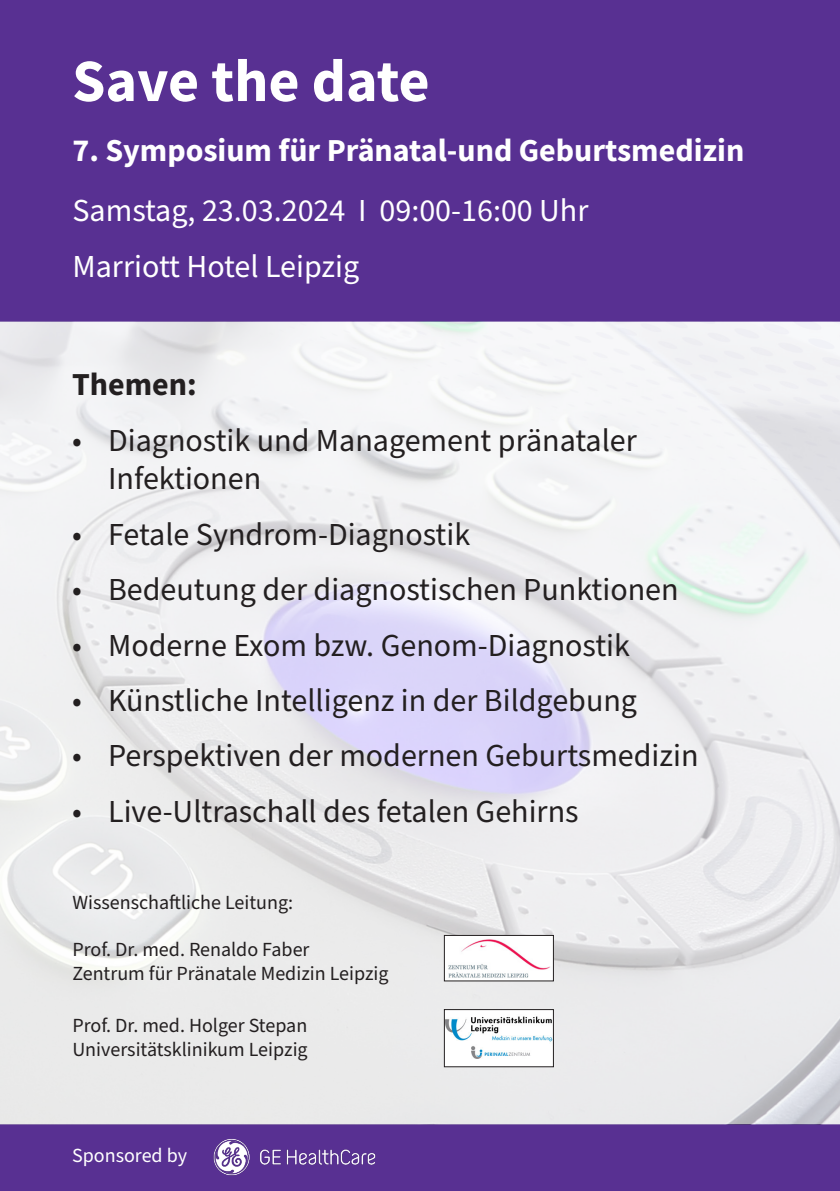
<style>
.page{position:relative;width:840px;height:1191px;background:#fff}
.page>*{position:absolute;margin:0;border:0;box-sizing:border-box;transform-origin:0 0}
.t1{font:700 60px "Source Sans Pro";color:#fff}
.t2{font:32px/38.4px "Source Sans Pro";color:#231f20}
.t3{font:32px "Source Sans Pro";color:#fff}
.t4{font:700 32px "Source Sans Pro";color:#fff}
.t5{font:700 32px "Source Sans Pro";color:#231f20}
.t6{font:20px "Source Sans Pro";color:#231f20}
.t7{font:20px "Source Sans Pro";color:#fff}
</style>
<div class="page">
<div style="left:0;top:0;width:839px;height:321px;background:#583092"></div>
<div style="left:0;top:1124px;width:839px;height:67px;background:#583092"></div>
<img style="left:0;top:321px;width:839px;height:803px">
<img style="left:199px;top:1124px;width:190px;height:52px">
<img style="left:446px;top:1011px;width:105px;height:54px">
<div style="left:444px;top:1009px;width:109px;height:58px;border:1px solid #231f20"></div>
<img style="left:446px;top:937px;width:105px;height:42px">
<div style="left:444px;top:935px;width:109px;height:46px;border:1px solid #231f20"></div>
<p class="t1" style="left:72px;top:40px;width:359px">Save the date</p>
<p class="t4" style="left:72px;top:129px;width:673px">7. Symposium für Pränatal-und Geburtsmedizin</p>
<p class="t3" style="left:72px;top:189px;width:517px">Samstag, 23.03.2024 I 09:00-16:00 Uhr</p>
<p class="t3" style="left:72px;top:245px;width:288px">Marriott Hotel Leipzig</p>
<p class="t5" style="left:72px;top:363px;width:126px">Themen:</p>
<p class="t2" style="left:108px;top:422px;width:530px;text-indent:-36px">• Diagnostik und Management pränataler<br>Infektionen</p>
<p class="t2" style="left:72px;top:516px;width:399px">• Fetale Syndrom-Diagnostik</p>
<p class="t2" style="left:72px;top:571px;width:607px">• Bedeutung der diagnostischen Punktionen</p>
<p class="t2" style="left:72px;top:626px;width:559px">• Moderne Exom bzw. Genom-Diagnostik</p>
<p class="t2" style="left:72px;top:682px;width:566px">• Künstliche Intelligenz in der Bildgebung</p>
<p class="t2" style="left:72px;top:737px;width:627px">• Perspektiven der modernen Geburtsmedizin</p>
<p class="t2" style="left:72px;top:793px;width:508px">• Live-Ultraschall des fetalen Gehirns</p>
<p class="t6" style="left:72px;top:888px;width:222px">Wissenschaftliche Leitung:</p>
<p class="t6" style="left:72px;top:935px;width:238px">Prof. Dr. med. Renaldo Faber</p>
<p class="t6" style="left:72px;top:959px;width:317px">Zentrum für Pränatale Medizin Leipzig</p>
<p class="t6" style="left:72px;top:1012px;width:236px">Prof. Dr. med. Holger Stepan</p>
<p class="t6" style="left:72px;top:1036px;width:237px">Universitätsklinikum Leipzig</p>
<p class="t7" style="left:72px;top:1142px;width:116px">Sponsored by</p>
</div>
